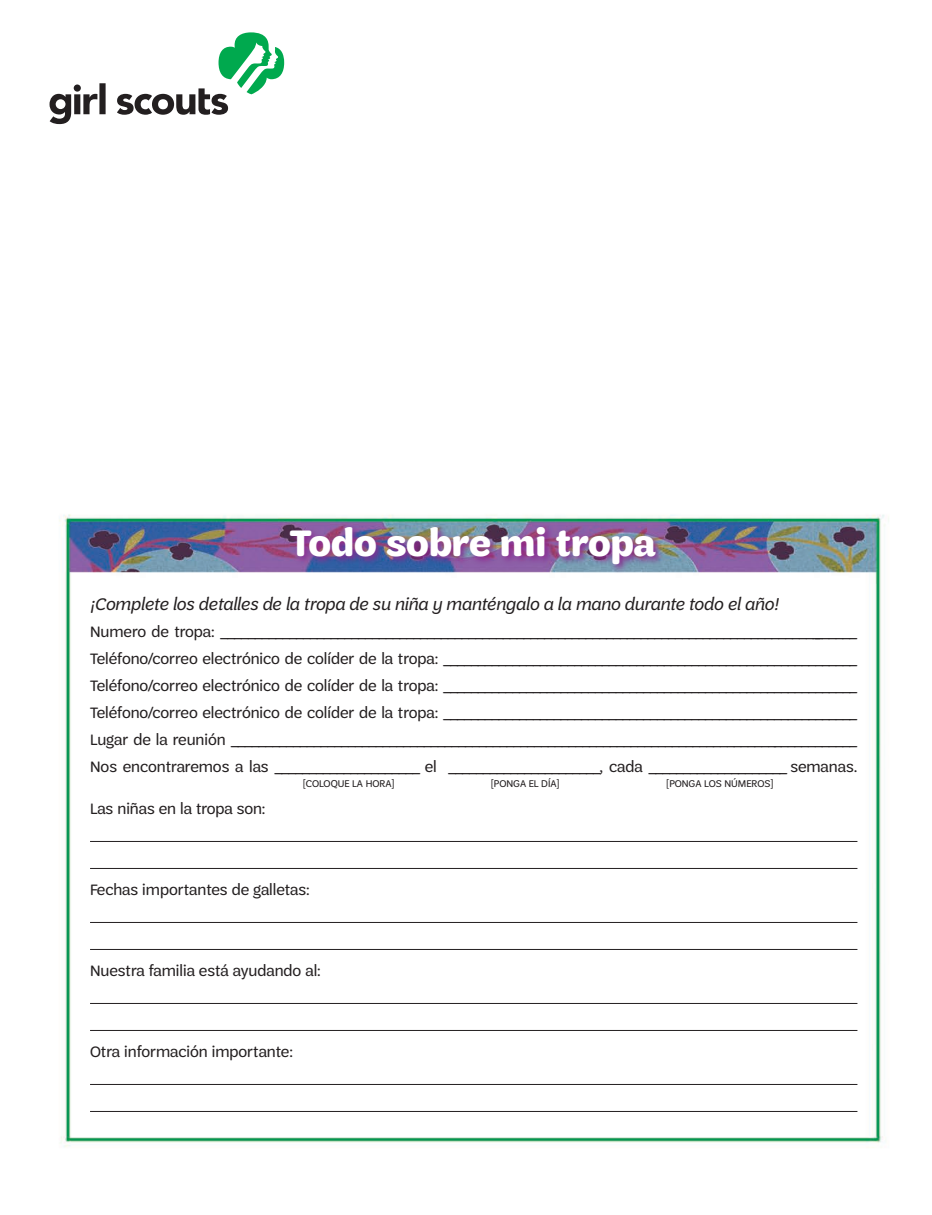
<style>
.page{position:relative;width:932px;height:1215px;background:#fff}
.page>*{position:absolute;margin:0;border:0;box-sizing:border-box;transform-origin:0 0}
.t1{font:700 39px "Trefoil Sans";letter-spacing:-.005em;color:#fff}
.t2{font:italic 18px "Trefoil Sans";color:#231f20}
.t3{font:16.2px/27px "Trefoil Sans";color:#231f20;text-align:justify}
.t4{font:10.5px "Trefoil Sans";color:#231f20}
</style>
<div class="page">
<img style="left:49px;top:59px;width:840px;height:1088px">
<svg style="left:50px;top:32px;width:234px;height:92px"></svg>
<hr style="left:90px;top:841px;width:767px;height:1px;background:#231f20">
<hr style="left:90px;top:868px;width:767px;height:1px;background:#231f20">
<hr style="left:90px;top:922px;width:767px;height:1px;background:#231f20">
<hr style="left:90px;top:949px;width:767px;height:1px;background:#231f20">
<hr style="left:90px;top:1003px;width:767px;height:1px;background:#231f20">
<hr style="left:90px;top:1030px;width:767px;height:1px;background:#231f20">
<hr style="left:90px;top:1084px;width:767px;height:1px;background:#231f20">
<hr style="left:90px;top:1111px;width:767px;height:1px;background:#231f20">
<img style="left:287px;top:524px;width:377px;height:50px">
<h1 class="t1" style="left:290px;top:522px;width:367px">Todo sobre mi tropa</h1>
<p class="t2" style="left:90px;top:594px;width:690px">¡Complete los detalles de la tropa de su niña y manténgalo a la mano durante todo el año!</p>
<p class="t3" style="left:90px;top:618px;width:769px">Numero de tropa: _____________________________________________________________________________________________ Teléfono/correo electrónico de colíder de la tropa: ____________________________________________________________ Teléfono/correo electrónico de colíder de la tropa: ____________________________________________________________ Teléfono/correo electrónico de colíder de la tropa: ____________________________________________________________ Lugar de la reunión ___________________________________________________________________________________________ Nos encontraremos a las _____________________ el ______________________, cada ____________________ semanas.</p>
<p class="t4" style="left:303px;top:778px;width:93px">[COLOQUE LA HORA]</p>
<p class="t4" style="left:491px;top:778px;width:70px">[PONGA EL DÍA]</p>
<p class="t4" style="left:666px;top:778px;width:109px">[PONGA LOS NÚMEROS]</p>
<p class="t3" style="left:90px;top:795px;width:177px">Las niñas en la tropa son:</p>
<p class="t3" style="left:90px;top:876px;width:221px">Fechas importantes de galletas:</p>
<p class="t3" style="left:90px;top:957px;width:232px">Nuestra familia está ayudando al:</p>
<p class="t3" style="left:90px;top:1038px;width:204px">Otra información importante:</p>
</div>
